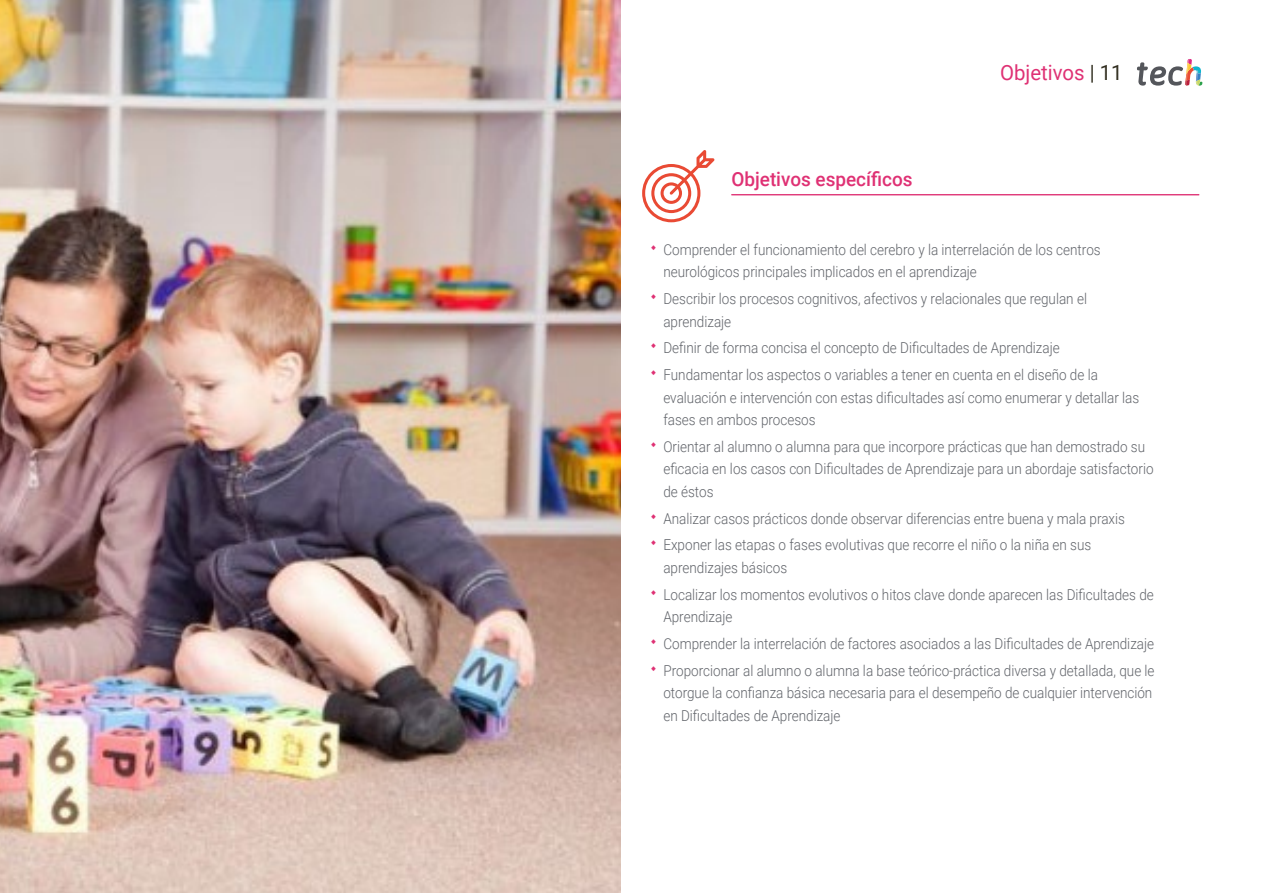
<style>
.page{position:relative;width:1263px;height:893px;background:#fff}
.page>*{position:absolute;margin:0;border:0;box-sizing:border-box;transform-origin:0 0}
.t1{font:21px "Roboto";color:#df3174}
.t2{font:500 19.5px "Roboto";color:#df3174}
.t3{font:300 15px/22.5px "Roboto";color:#61646a;scale:.9 1}
.s1{color:#312e20}
</style>
<div class="page">
<img style="left:0;top:0;width:621px;height:893px">
<svg style="left:1137px;top:59px;width:65px;height:27px"></svg>
<svg style="left:642px;top:150px;width:72px;height:72px"></svg>
<hr style="left:731px;top:194px;width:468px;height:1px;background:#df3174">
<h2 class="t2" style="left:731px;top:166px;width:183px">Objetivos específicos</h2>
<h1 class="t1" style="left:1000px;top:57px;width:124px">Objetivos <span class="s1">| 11</span></h1>
<p class="t3" style="left:663px;top:238px;width:487px">Comprender el funcionamiento del cerebro y la interrelación de los centros neurológicos principales implicados en el aprendizaje</p>
<p class="t3" style="left:663px;top:287px;width:472px">Describir los procesos cognitivos, afectivos y relacionales que regulan el aprendizaje</p>
<p class="t3" style="left:663px;top:334px;width:484px;line-height:26.7px">Definir de forma concisa el concepto de Dificultades de Aprendizaje<br>Fundamentar los aspectos o variables a tener en cuenta en el diseño de la</p>
<p class="t3" style="left:663px;top:385px;width:530px">evaluación e intervención con estas dificultades así como enumerar y detallar las fases en ambos procesos</p>
<p class="t3" style="left:663px;top:435px;width:546px">Orientar al alumno o alumna para que incorpore prácticas que han demostrado su eficacia en los casos con Dificultades de Aprendizaje para un abordaje satisfactorio de éstos</p>
<p class="t3" style="left:663px;top:504px;width:514px;line-height:26.7px">Analizar casos prácticos donde observar diferencias entre buena y mala praxis<br>Exponer las etapas o fases evolutivas que recorre el niño o la niña en sus</p>
<p class="t3" style="left:663px;top:554px;width:546px;line-height:26.7px">aprendizajes básicos<br>Localizar los momentos evolutivos o hitos clave donde aparecen las Dificultades de</p>
<p class="t3" style="left:663px;top:603px;width:547px;line-height:26.7px">Aprendizaje<br>Comprender la interrelación de factores asociados a las Dificultades de Aprendizaje<br>Proporcionar al alumno o alumna la base teórico-práctica diversa y detallada, que le</p>
<p class="t3" style="left:663px;top:681px;width:545px">otorgue la confianza básica necesaria para el desempeño de cualquier intervención en Dificultades de Aprendizaje</p>
</div>
